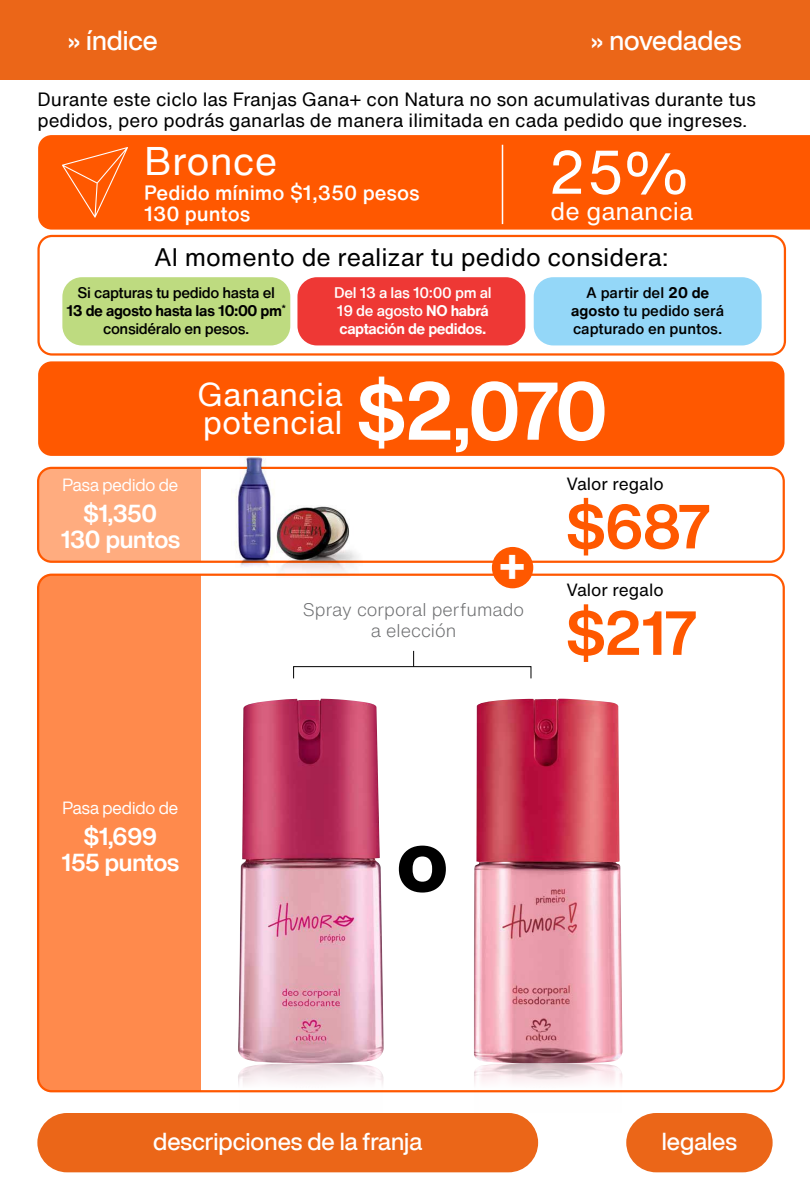
<style>
.page{position:relative;width:810px;height:1200px;background:#fff}
.page>*{position:absolute;margin:0;border:0;box-sizing:border-box;transform-origin:0 0}
.t1{font:800 86.93px "Helvetica Now Display";color:#000}
.t2{font:700 80.25px "Helvetica Now Display";color:#fff}
.t3{font:700 61.05px "Helvetica Now Display";color:#ff5800}
.t4{font:60.45px "Helvetica Now Text";color:#fff}
.t5{font:700 44.7px "Ofelia Text";color:#fff}
.t6{font:39px "Helvetica Now Text";color:#fff}
.t7{font:32.25px/28.5px "Helvetica Now Text";color:#fff}
.t8{font:500 27px "Helvetica Now Display";color:#fff}
.t9{font:24.75px "Helvetica Now Text";color:#000}
.t10{font:24.75px "Helvetica Now Text";color:#fff}
.t11{font:700 24px/25.5px "Helvetica Now Display";letter-spacing:-.01em;color:#fff;text-align:center}
.t12{font:500 24px "Helvetica Now Display";color:#fff}
.t13{font:500 20.25px/21px "Helvetica Now Text";color:#fff}
.t14{font:18.75px/21px "Helvetica Now Text";color:#000}
.t15{font:300 18px/21.6px "Helvetica Now Text";color:#6d6e70;text-align:center}
.t16{font:17.25px "Helvetica Now Display";color:#fff}
.t17{font:17.25px "Helvetica Now Text";color:#000}
.t18{font:500 15px/18px "Helvetica Now Text";letter-spacing:-.025em;color:#000;text-align:center}
.t19{font:500 15px/18px "Helvetica Now Text";letter-spacing:-.025em;color:#fff}
.t20{font:500 15px/18px "Helvetica Now Text";color:#000;text-align:center}
.s1{font-size:55.65px}
.s2{font-weight:700}
.s3{font-size:76.28px}
</style>
<div class="page">
<div style="left:38px;top:361px;width:747px;height:95px;background:#ff5800;border-radius:14px"></div>
<div style="left:38px;top:135px;width:772px;height:95px;background:#ff5800"></div>
<hr style="left:502px;top:145px;width:1px;height:79px;background:#fff">
<div style="left:39px;top:469px;width:162px;height:91px;background:#ffac7f"></div>
<div style="left:37px;top:467px;width:748px;height:96px;border:2px solid #ff5800;border-radius:14px"></div>
<div style="left:39px;top:576px;width:162px;height:514px;background:#ff8a4c"></div>
<img style="left:232px;top:455px;width:48px;height:112px">
<img style="left:239px;top:458px;width:31px;height:101px">
<img style="left:277px;top:492px;width:85px;height:84px">
<div style="left:492px;top:547px;width:41px;height:41px;background:#ff5800;border-radius:50%"></div>
<img style="left:238px;top:699px;width:146px;height:394px">
<img style="left:473px;top:699px;width:150px;height:394px">
<div style="left:293px;top:666px;width:238px;height:13px;border:1px solid #000"></div>
<svg style="left:413px;top:651px;width:1px;height:16px"></svg>
<svg style="left:62px;top:147px;width:66px;height:71px;background:#ff6412"></svg>
<div style="left:62px;top:277px;width:228px;height:68px;background:#bedb80;border-radius:20px"></div>
<div style="left:297px;top:277px;width:228px;height:68px;background:#ee3835;border-radius:20px"></div>
<div style="left:534px;top:277px;width:228px;height:68px;background:#94d7f8;border-radius:20px"></div>
<div style="left:37px;top:235px;width:749px;height:121px;border:2px solid #ff5800;border-radius:14px"></div>
<div style="left:0;top:0;width:810px;height:80px;background:#eb6618"></div>
<div style="left:37px;top:1113px;width:501px;height:59px;background:#eb6618;border-radius:30px"></div>
<svg style="left:626px;top:1113px;width:147px;height:59px;background:#ec732d"></svg>
<h3 class="t8" style="left:67px;top:22px;width:92px">» índice</h3>
<h3 class="t8" style="left:590px;top:22px;width:152px">» novedades</h3>
<p class="t14" style="left:38px;top:88px;width:720px">Durante este ciclo las Franjas Gana+ con Natura no son acumulativas durante tus pedidos, pero podrás ganarlas de manera ilimitada en cada pedido que ingreses.</p>
<h3 class="t6" style="left:144px;top:132px;width:135px">Bronce</h3>
<p class="t13" style="left:144px;top:182px;width:277px">Pedido mínimo $1,350 pesos<br>130 puntos</p>
<h3 class="t4" style="left:548px;top:127px;width:144px">25<span class="s1">%</span></h3>
<h3 class="t10" style="left:550px;top:193px;width:144px">de ganancia</h3>
<h3 class="t9" style="left:154px;top:239px;width:516px">Al momento de realizar tu pedido considera:</h3>
<p class="t18" style="left:66px;top:283px;width:221px">Si capturas tu pedido hasta el<br><span class="s2">13 de agosto hasta las 10:00 pm</span><sup>* </sup>considéralo en pesos.</p>
<p class="t20" style="left:571px;top:283px;width:154px">A partir del <span class="s2">20 de agosto</span> tu pedido será capturado en puntos.</p>
<p class="t19" style="left:334px;top:283px;width:159px">Del 13 a las 10:00 pm al<br>19 de agosto <span class="s2">NO habrá captación de pedidos.</span></p>
<p class="t16" style="left:63px;top:473px;width:117px">Pasa pedido de</p>
<p class="t11" style="left:61px;top:501px;width:121px">$1,350<br>130 puntos</p>
<h3 class="t7" style="left:197px;top:379px;width:147px">Ganancia potencial</h3>
<h2 class="t2" style="left:357px;top:356px;width:252px"><span class="s3">$</span>2,070</h2>
<h3 class="t5" style="left:499px;top:533px;width:28px">+</h3>
<p class="t17" style="left:566px;top:471px;width:99px">Valor regalo</p>
<h3 class="t3" style="left:566px;top:484px;width:145px">$687</h3>
<p class="t17" style="left:566px;top:577px;width:99px">Valor regalo</p>
<p class="t15" style="left:303px;top:598px;width:223px">Spray corporal perfumado a elección</p>
<h3 class="t3" style="left:566px;top:591px;width:132px">$217</h3>
<p class="t16" style="left:63px;top:796px;width:117px">Pasa pedido de</p>
<p class="t11" style="left:62px;top:824px;width:119px">$1,699<br>155 puntos</p>
<h1 class="t1" style="left:397px;top:800px;width:53px">o</h1>
<p class="t12" style="left:153px;top:1124px;width:271px">descripciones de la franja</p>
<p class="t12" style="left:662px;top:1125px;width:77px">legales</p>
</div>
